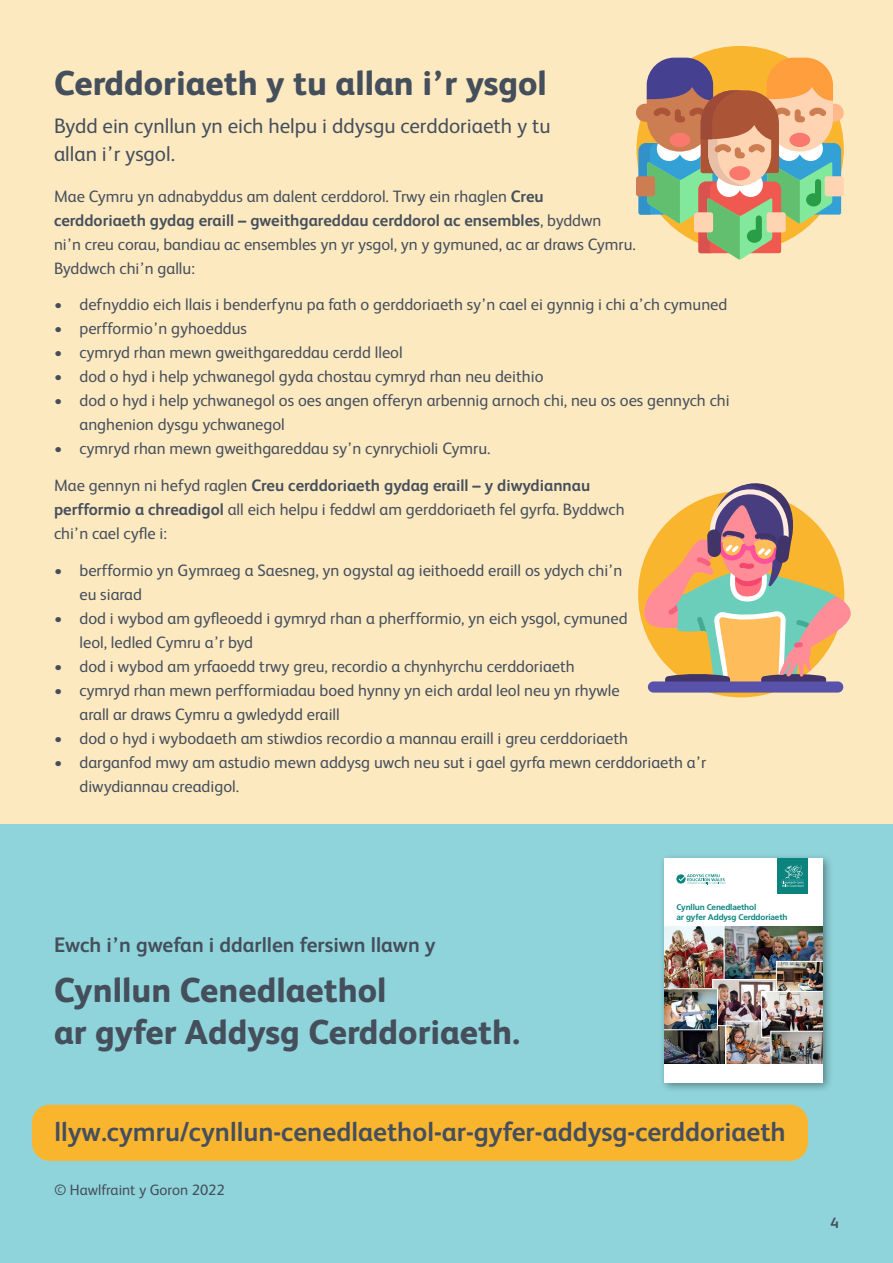
<style>
.page{position:relative;width:893px;height:1263px;background:#fde9c0}
.page>*{position:absolute;margin:0;border:0;box-sizing:border-box;transform-origin:0 0}
.b1{font:800 34.5px/42px "FS Albert";color:#454f5c}
.b1-2{font:700 27px "FS Albert";color:#454f5c}
.b1-3{font:21px/28.5px "FS Albert";color:#454f5c}
.b1-4{font:700 21px "FS Albert";color:#454f5c}
.b1-5{font:16.5px/24px "FS Albert";color:#454f5c}
.b1-6{font:15px "FS Albert";color:#454f5c}
.t1{font:700 15px "FS Albert";color:#454f5c}
.t2{font:700 8.25px/9.9px "Frutiger LT Std";letter-spacing:-.02em;color:#0b847e}
.s1{font-weight:700}
</style>
<div class="page">
<div style="left:0;top:825px;width:893px;height:438px;background:#8fd4db"></div>
<div style="left:32px;top:1105px;width:776px;height:56px;background:#fab52e;border-radius:18px"></div>
<div style="left:648px;top:681px;width:195px;height:11px;background:#5852aa;border-radius:6px"></div>
<svg style="left:643px;top:483px;width:208px;height:205px"></svg>
<svg style="left:636px;top:58px;width:208px;height:202px"></svg>
<div style="left:694px;top:212px;width:19px;height:20px;background:#ffd4b3;border-radius:3px"></div>
<div style="left:729px;top:166px;width:21px;height:14px;background:#fa786e;border-radius:50%"></div>
<div style="left:669px;top:133px;width:21px;height:14px;background:#fa786e;border-radius:50%"></div>
<div style="left:789px;top:133px;width:21px;height:14px;background:#fa786e;border-radius:50%"></div>
<div style="left:659px;top:853px;width:175px;height:240px;background:#000;opacity:.4"></div>
<div style="left:664px;top:858px;width:159px;height:225px;background:#fff"></div>
<div style="left:778px;top:858px;width:30px;height:36px;background:#0b847e"></div>
<svg style="left:781px;top:865px;width:23px;height:22px"></svg>
<svg style="left:676px;top:874px;width:50px;height:9px"></svg>
<img style="left:664px;top:926px;width:159px;height:138px">
<img style="left:773px;top:1033px;width:48px;height:31px">
<div style="left:771px;top:1031px;width:52px;height:38px;border:1px solid #fff"></div>
<div style="left:664px;top:1064px;width:159px;height:19px;background:#fff"></div>
<p class="b1" style="left:54px;top:60px;width:494px">Cerddoriaeth y tu allan i’r ysgol</p>
<p class="b1-3" style="left:54px;top:110px;width:498px">Bydd ein cynllun yn eich helpu i ddysgu cerddoriaeth y tu allan i’r ysgol.</p>
<p class="b1-5" style="left:54px;top:183px;width:583px">Mae Cymru yn adnabyddus am dalent cerddorol. Trwy ein rhaglen <span class="s1">Creu cerddoriaeth gydag eraill – gweithgareddau cerddorol ac ensembles</span>, byddwn<br>ni’n creu corau, bandiau ac ensembles yn yr ysgol, yn y gymuned, ac ar draws Cymru.<br>Byddwch chi’n gallu:</p>
<p class="b1-5" style="left:54px;top:292px;width:675px">• defnyddio eich llais i benderfynu pa fath o gerddoriaeth sy’n cael ei gynnig i chi a’ch cymuned</p>
<p class="b1-5" style="left:54px;top:316px;width:194px">• perfformio’n gyhoeddus</p>
<p class="b1-5" style="left:54px;top:340px;width:350px">• cymryd rhan mewn gweithgareddau cerdd lleol</p>
<p class="b1-5" style="left:54px;top:364px;width:491px">• dod o hyd i help ychwanegol gyda chostau cymryd rhan neu deithio</p>
<p class="b1-5" style="left:80px;top:388px;width:652px;text-indent:-26px">• dod o hyd i help ychwanegol os oes angen offeryn arbennig arnoch chi, neu os oes gennych chi anghenion dysgu ychwanegol</p>
<p class="b1-5" style="left:54px;top:436px;width:438px">• cymryd rhan mewn gweithgareddau sy’n cynrychioli Cymru.</p>
<p class="b1-5" style="left:54px;top:473px;width:572px">Mae gennyn ni hefyd raglen <span class="s1">Creu cerddoriaeth gydag eraill – y diwydiannau perfformio a chreadigol</span> all eich helpu i feddwl am gerddoriaeth fel gyrfa. Byddwch chi’n cael cyfle i:</p>
<p class="b1-5" style="left:80px;top:557px;width:544px;text-indent:-26px">• berfformio yn Gymraeg a Saesneg, yn ogystal ag ieithoedd eraill os ydych chi’n eu siarad</p>
<p class="b1-5" style="left:80px;top:605px;width:550px;text-indent:-26px">• dod i wybod am gyfleoedd i gymryd rhan a pherfformio, yn eich ysgol, cymuned leol, ledled Cymru a’r byd</p>
<p class="b1-5" style="left:54px;top:653px;width:522px">• dod i wybod am yrfaoedd trwy greu, recordio a chynhyrchu cerddoriaeth</p>
<p class="b1-5" style="left:80px;top:677px;width:542px;text-indent:-26px">• cymryd rhan mewn perfformiadau boed hynny yn eich ardal leol neu yn rhywle arall ar draws Cymru a gwledydd eraill</p>
<p class="b1-5" style="left:54px;top:725px;width:576px">• dod o hyd i wybodaeth am stiwdios recordio a mannau eraill i greu cerddoriaeth</p>
<p class="b1-5" style="left:80px;top:749px;width:628px;text-indent:-26px">• darganfod mwy am astudio mewn addysg uwch neu sut i gael gyrfa mewn cerddoriaeth a’r diwydiannau creadigol.</p>
<p class="b1-4" style="left:54px;top:931px;width:383px">Ewch i’n gwefan i ddarllen fersiwn llawn y</p>
<p class="b1" style="left:54px;top:967px;width:468px">Cynllun Cenedlaethol<br>ar gyfer Addysg Cerddoriaeth.</p>
<p class="t2" style="left:676px;top:902px;width:113px">Cynllun Cenedlaethol<br>ar gyfer Addysg Cerddoriaeth</p>
<p class="b1-2" style="left:54px;top:1114px;width:733px">llyw.cymru/cynllun-cenedlaethol-ar-gyfer-addysg-cerddoriaeth</p>
<p class="b1-6" style="left:54px;top:1180px;width:172px">© Hawlfraint y Goron 2022</p>
<p class="t1" style="left:830px;top:1212px;width:10px">4</p>
</div>
